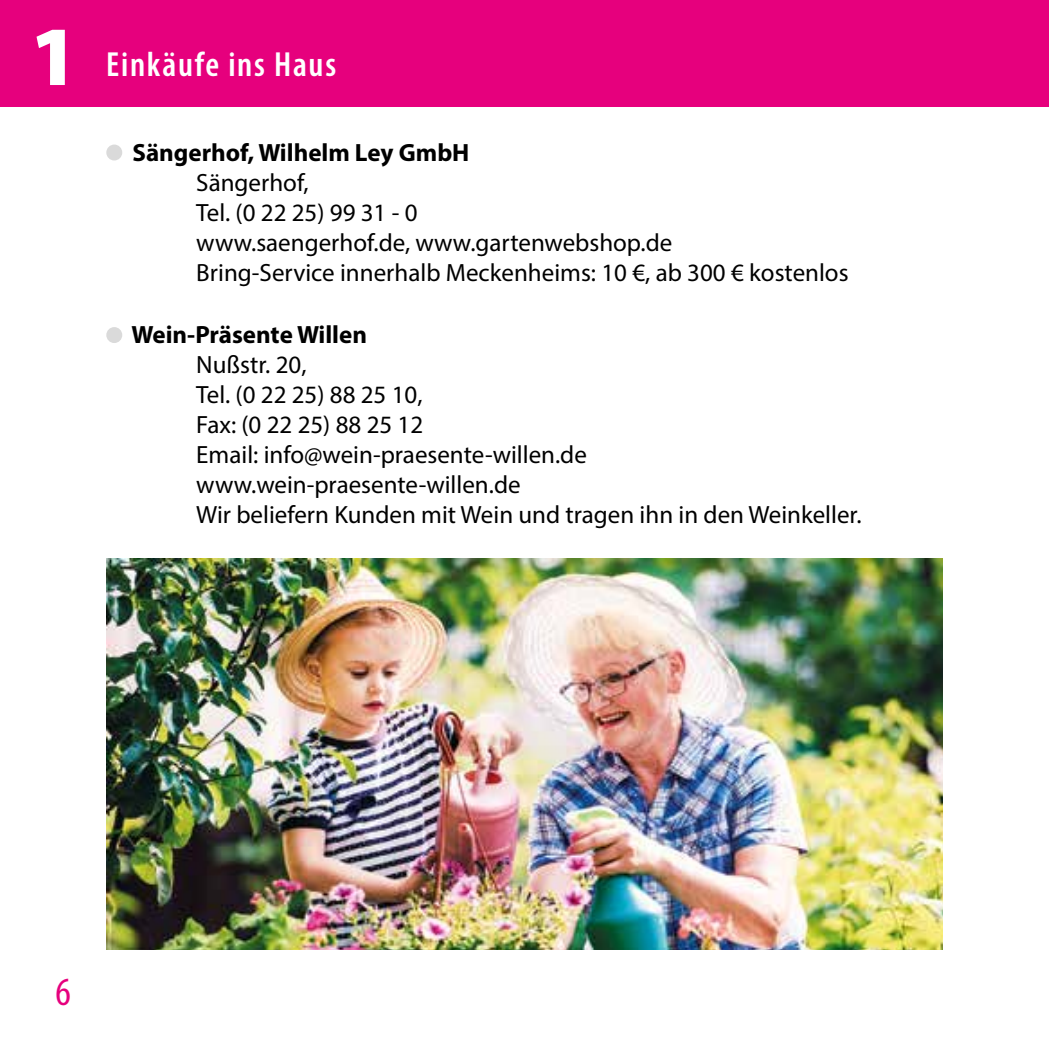
<style>
.page{position:relative;width:1049px;height:1049px;background:#fff}
.page>*{position:absolute;margin:0;border:0;box-sizing:border-box;transform-origin:0 0}
.t1{font:900 85px "Myriad Pro";color:#fff}
.t2{font:condensed 40px "Myriad Pro";color:#e6007d}
.t3{font:600 condensed 35px "Myriad Pro";letter-spacing:.05em;color:#fff}
.t4{font:25px/30px "Myriad Pro";color:#000}
.t5{font:700 25px "Myriad Pro";color:#000}
</style>
<div class="page">
<div style="left:106px;top:145px;width:16px;height:15px;background:#dadada;border-radius:50%"></div>
<div style="left:106px;top:327px;width:16px;height:16px;background:#dadada;border-radius:50%"></div>
<div style="left:0;top:0;width:1049px;height:106px;background:#e6007d"></div>
<img style="left:106px;top:559px;width:837px;height:391px">
<h1 class="t1" style="left:30px;top:0;width:50px">1</h1>
<h3 class="t3" style="left:106px;top:43px;width:231px">Einkäufe ins Haus</h3>
<p class="t5" style="left:132px;top:136px;width:339px">Sängerhof, Wilhelm Ley GmbH</p>
<p class="t4" style="left:196px;top:167px;width:654px">Sängerhof,<br>Tel. (0 22 25) 99 31 - 0<br>www.saengerhof.de, www.gartenwebshop.de<br>Bring-Service innerhalb Meckenheims: 10 €, ab 300 € kostenlos</p>
<p class="t5" style="left:131px;top:318px;width:237px">Wein-Präsente Willen</p>
<p class="t4" style="left:196px;top:349px;width:667px">Nußstr. 20,<br>Tel. (0 22 25) 88 25 10,<br>Fax: (0 22 25) 88 25 12<br>Email: info@wein-praesente-willen.de www.wein-praesente-willen.de<br>Wir beliefern Kunden mit Wein und tragen ihn in den Weinkeller.</p>
<h2 class="t2" style="left:55px;top:967px;width:17px">6</h2>
</div>
